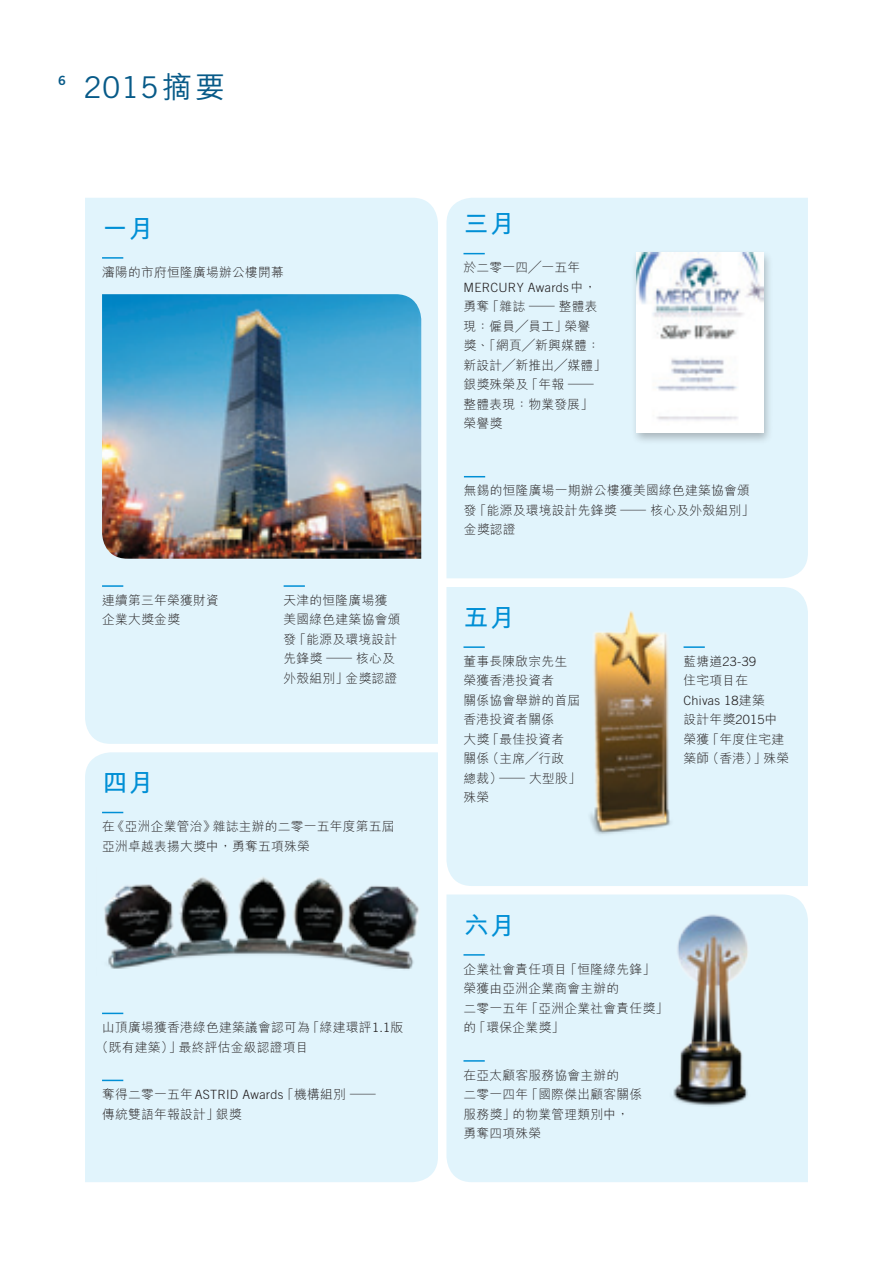
<style>
.page{position:relative;width:893px;height:1263px;background:#fff}
.page>*{position:absolute;margin:0;border:0;box-sizing:border-box;transform-origin:0 0}
.t1{font:30px "Trade Gothic LT Std";color:#075a88}
.t2{font:700 25.5px "M Hei HK";letter-spacing:.02em;color:#008fd5}
.t3{font:300 12.75px/19.5px "M Hei HK";letter-spacing:.02em;color:#231f20}
.t4{font:300 12.75px "Trade Gothic LT Std";letter-spacing:.02em;color:#231f20}
.t5{font:12.75px "Trade Gothic LT Std Bd 2";color:#075a88}
.s1{font-family:"M Hei HK";font-weight:500}
.s2{font-family:"Trade Gothic LT Std"}
.s3{font-family:"M Hei HK"}
</style>
<div class="page">
<div style="left:85px;top:198px;width:353px;height:546px;background:#e1f4fc"></div>
<div style="left:446px;top:198px;width:362px;height:380px;background:#e1f4fc"></div>
<div style="left:85px;top:752px;width:353px;height:430px;background:#e1f4fc"></div>
<div style="left:446px;top:894px;width:362px;height:288px;background:#e1f4fc"></div>
<div style="left:446px;top:587px;width:362px;height:299px;background:#e1f4fc"></div>
<hr style="left:463px;top:954px;width:22px;height:2px;background:#008fd5">
<hr style="left:463px;top:1060px;width:22px;height:2px;background:#008fd5">
<hr style="left:463px;top:646px;width:22px;height:2px;background:#008fd5">
<hr style="left:684px;top:646px;width:21px;height:2px;background:#008fd5">
<hr style="left:102px;top:585px;width:21px;height:2px;background:#008fd5">
<hr style="left:102px;top:257px;width:21px;height:2px;background:#008fd5">
<svg style="left:463px;top:253px;width:22px;height:1px"></svg>
<svg style="left:102px;top:812px;width:21px;height:1px"></svg>
<hr style="left:284px;top:585px;width:21px;height:2px;background:#008fd5">
<svg style="left:464px;top:476px;width:21px;height:1px"></svg>
<svg style="left:102px;top:1013px;width:21px;height:1px"></svg>
<svg style="left:102px;top:1080px;width:21px;height:1px"></svg>
<div style="left:630px;top:248px;width:144px;height:197px;background:#231f20;opacity:.3"></div>
<img style="left:636px;top:253px;width:127px;height:180px">
<img style="left:102px;top:294px;width:319px;height:265px">
<img style="left:560px;top:604px;width:135px;height:247px">
<img style="left:648px;top:901px;width:130px;height:212px">
<img style="left:97px;top:867px;width:330px;height:108px">
<p class="t5" style="left:58px;top:73px;width:9px">6</p>
<h1 class="t1" style="left:83px;top:69px;width:143px">2015<span class="s1">摘要</span></h1>
<h2 class="t2" style="left:102px;top:210px;width:53px">一月</h2>
<p class="t3" style="left:102px;top:262px;width:183px">瀋陽的市府恒隆廣場辦公樓開幕</p>
<p class="t3" style="left:102px;top:590px;width:118px">連續第三年榮獲財資企業大獎金獎</p>
<p class="t3" style="left:284px;top:590px;width:118px">天津的恒隆廣場獲美國綠色建築協會頒發「能源及環境設計先鋒獎 ─ 核心及外殼組別」金獎認證</p>
<h2 class="t2" style="left:102px;top:764px;width:53px">四月</h2>
<p class="t3" style="left:102px;top:816px;width:294px">在《亞洲企業管治》雜誌主辦的二零一五年度第五屆亞洲卓越表揚大獎中，勇奪五項殊榮</p>
<p class="t3" style="left:96px;top:1017px;width:309px;text-indent:6px">山頂廣場獲香港綠色建築議會認可為「綠建環評<span class="s2">1.1</span>版（既有建築）」最終評估金級認證項目</p>
<p class="t3" style="left:102px;top:1084px;width:275px">奪得二零一五年<span class="s2">ASTRID Awards</span>「機構組別 ─傳統雙語年報設計」銀獎</p>
<h2 class="t2" style="left:463px;top:205px;width:53px">三月</h2>
<p class="t3" style="left:463px;top:258px;width:118px">於二零一四╱一五年</p>
<p class="t4" style="left:463px;top:280px;width:134px">MERCURY Awards<span class="s3">中，</span></p>
<p class="t3" style="left:463px;top:297px;width:144px">勇奪「雜誌 ─ 整體表現：僱員╱員工」榮譽<br>獎、「網頁╱新興媒體：新設計╱新推出╱媒體」銀獎殊榮及「年報 ─整體表現：物業發展」榮譽獎</p>
<p class="t3" style="left:464px;top:481px;width:292px">無錫的恒隆廣場一期辦公樓獲美國綠色建築協會頒發「能源及環境設計先鋒獎 ─ 核心及外殼組別」金獎認證</p>
<h2 class="t2" style="left:463px;top:599px;width:53px">五月</h2>
<p class="t3" style="left:463px;top:651px;width:119px">董事長陳啟宗先生榮獲香港投資者<br>關係協會舉辦的首屆香港投資者關係<br>大獎「最佳投資者<br>關係（主席╱行政<br>總裁）─ 大型股」殊榮</p>
<p class="t4" style="left:684px;top:654px;width:74px"><span class="s3">藍塘道</span>23-39</p>
<p class="t3" style="left:684px;top:671px;width:66px">住宅項目在</p>
<p class="t4" style="left:684px;top:693px;width:83px">Chivas 18<span class="s3">建築</span></p>
<p class="t3" style="left:684px;top:710px;width:107px">設計年獎<span class="s2">2015</span>中榮獲「年度住宅建築師（香港）」殊榮</p>
<h2 class="t2" style="left:463px;top:907px;width:53px">六月</h2>
<p class="t3" style="left:463px;top:959px;width:206px">企業社會責任項目「恒隆綠先鋒」榮獲由亞洲企業商會主辦的<br>二零一五年「亞洲企業社會責任獎」的「環保企業獎」</p>
<p class="t3" style="left:463px;top:1065px;width:180px">在亞太顧客服務協會主辦的<br>二零一四年「國際傑出顧客關係服務獎」的物業管理類別中，勇奪四項殊榮</p>
</div>
